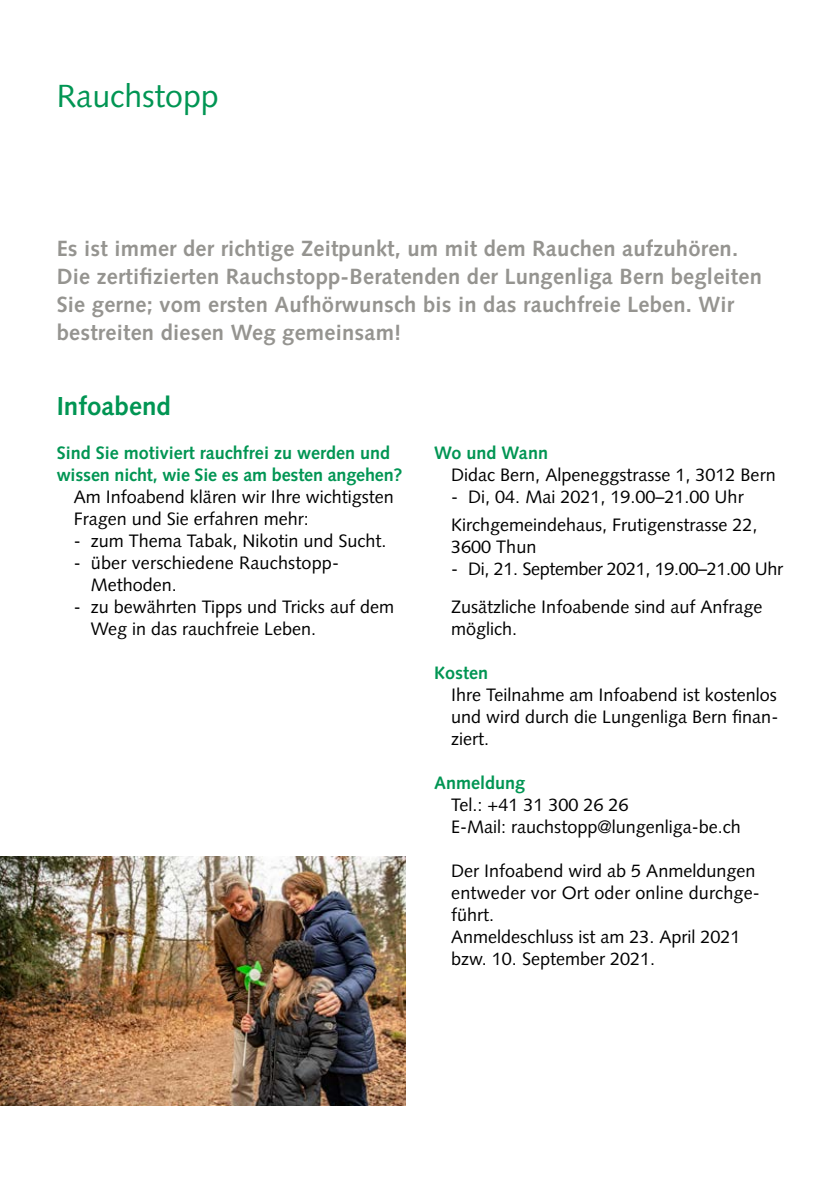
<style>
.page{position:relative;width:840px;height:1191px;background:#fff}
.page>*{position:absolute;margin:0;border:0;box-sizing:border-box;transform-origin:0 0}
.t1{font:32px "Syntax LT Std";color:#009553}
.t2{font:700 26px "Syntax LT Std";color:#009553}
.t3{font:700 22px/28px "Syntax LT Std";letter-spacing:.01em;color:#959490}
.t4{font:18px/22px "Syntax LT Std";color:#000}
.t5{font:700 18px/22px "Syntax LT Std";color:#009553}
</style>
<div class="page">
<img style="left:0;top:856px;width:405px;height:250px">
<h1 class="t1" style="left:57px;top:77px;width:163px">Rauchstopp</h1>
<p class="t3" style="left:57px;top:235px;width:706px">Es ist immer der richtige Zeitpunkt, um mit dem Rauchen aufzuhören.<br>Die zertifizierten Rauchstopp-Beratenden der Lungenliga Bern begleiten Sie gerne; vom ersten Aufhörwunsch bis in das rauchfreie Leben. Wir bestreiten diesen Weg gemeinsam!</p>
<h2 class="t2" style="left:57px;top:391px;width:116px">Infoabend</h2>
<p class="t5" style="left:57px;top:442px;width:347px">Sind Sie motiviert rauchfrei zu werden und wissen nicht, wie Sie es am besten angehen?</p>
<p class="t4" style="left:74px;top:486px;width:321px">Am Infoabend klären wir Ihre wichtigsten<br>Fragen und Sie erfahren mehr:</p>
<p class="t4" style="left:74px;top:530px;width:314px">- zum Thema Tabak, Nikotin und Sucht.</p>
<p class="t4" style="left:91px;top:552px;width:250px;text-indent:-17px">- über verschiedene Rauchstopp-<br>Methoden.</p>
<p class="t4" style="left:91px;top:596px;width:304px;text-indent:-17px">- zu bewährten Tipps und Tricks auf dem<br>Weg in das rauchfreie Leben.</p>
<p class="t5" style="left:434px;top:442px;width:115px">Wo und Wann</p>
<p class="t4" style="left:451px;top:464px;width:326px">Didac Bern, Alpeneggstrasse 1, 3012 Bern</p>
<p class="t4" style="left:451px;top:483px;width:307px;line-height:27.6px">- Di, 04. Mai 2021, 19.00–21.00 Uhr<br>Kirchgemeindehaus, Frutigenstrasse 22,</p>
<p class="t4" style="left:451px;top:536px;width:87px">3600 Thun</p>
<p class="t4" style="left:451px;top:549px;width:333px;line-height:38.4px">- Di, 21. September 2021, 19.00–21.00 Uhr<br>Zusätzliche Infoabende sind auf Anfrage</p>
<p class="t4" style="left:451px;top:618px;width:68px">möglich.</p>
<p class="t5" style="left:434px;top:662px;width:55px">Kosten</p>
<p class="t4" style="left:451px;top:684px;width:328px;text-align:justify">Ihre Teilnahme am Infoabend ist kostenlos und wird durch die Lungenliga Bern finan&shy;ziert.</p>
<p class="t5" style="left:434px;top:772px;width:93px">Anmeldung</p>
<p class="t4" style="left:451px;top:794px;width:291px">Tel.: +41 31 300 26 26<br>E-Mail: rauchstopp@lungenliga-be.ch</p>
<p class="t4" style="left:451px;top:860px;width:310px">Der Infoabend wird ab 5 Anmeldungen entweder vor Ort oder online durchge&shy;führt.<br>Anmeldeschluss ist am 23. April 2021 bzw. 10. September 2021.</p>
</div>
